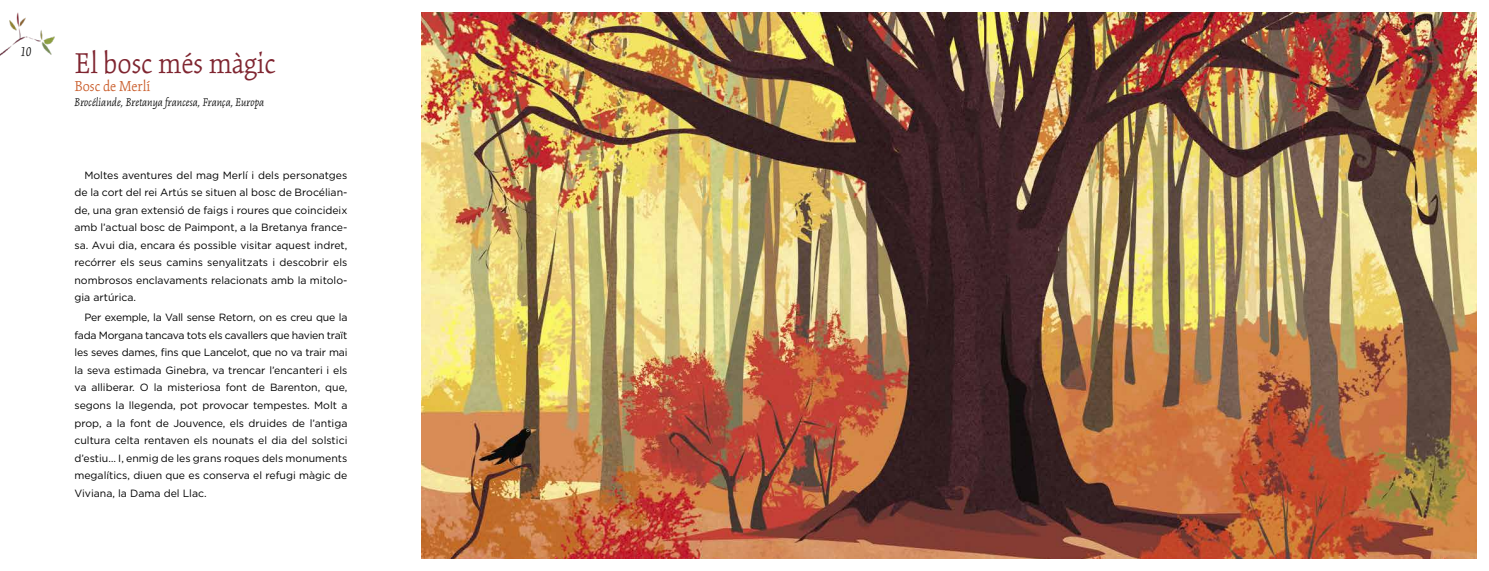
<style>
.page{position:relative;width:1489px;height:571px;background:#fff}
.page>*{position:absolute;margin:0;border:0;box-sizing:border-box;transform-origin:0 0}
.t1{font:300 31.5px "Kinesis Std";color:#7f2530}
.t2{font:300 15.75px "Kinesis Std";color:#c95a27}
.t3{font:italic 300 14px "Kinesis Std";color:#000}
.t4{font:italic 300 12.25px "Kinesis Std";color:#000}
.t5{font:10.5px/17.5px "Gotham";color:#000;text-align:justify}
</style>
<div class="page">
<img style="left:0;top:12px;width:55px;height:44px">
<img style="left:422px;top:12px;width:1054px;height:546px">
<h3 class="t3" style="left:21px;top:44px;width:12px">10</h3>
<h1 class="t1" style="left:74px;top:45px;width:203px">El bosc més màgic</h1>
<h2 class="t2" style="left:74px;top:77px;width:77px">Bosc de Merlí</h2>
<p class="t4" style="left:74px;top:95px;width:191px">Brocéliande, Bretanya francesa, França, Europa</p>
<p class="t5" style="left:74px;top:166px;width:274px;text-indent:10px">Moltes aventures del mag Merlí i dels personatges de la cort del rei Artús se situen al bosc de Brocélian&shy;de, una gran extensió de faigs i roures que coincideix amb l’actual bosc de Paimpont, a la Bretanya france&shy;sa. Avui dia, encara és possible visitar aquest indret, recórrer els seus camins senyalitzats i descobrir els nombrosos enclavaments relacionats amb la mitolo&shy;gia artúrica.</p>
<p class="t5" style="left:74px;top:308px;width:274px;text-indent:10px">Per exemple, la Vall sense Retorn, on es creu que la fada Morgana tancava tots els cavallers que havien traït les seves dames, fins que Lancelot, que no va trair mai la seva estimada Ginebra, va trencar l’encanteri i els va alliberar. O la misteriosa font de Barenton, que, segons la llegenda, pot provocar tempestes. Molt a prop, a la font de Jouvence, els druides de l’antiga cultura celta rentaven els nounats el dia del solstici d’estiu… I, enmig de les grans roques dels monuments megalítics, diuen que es conserva el refugi màgic de Viviana, la Dama del Llac.</p>
</div>
